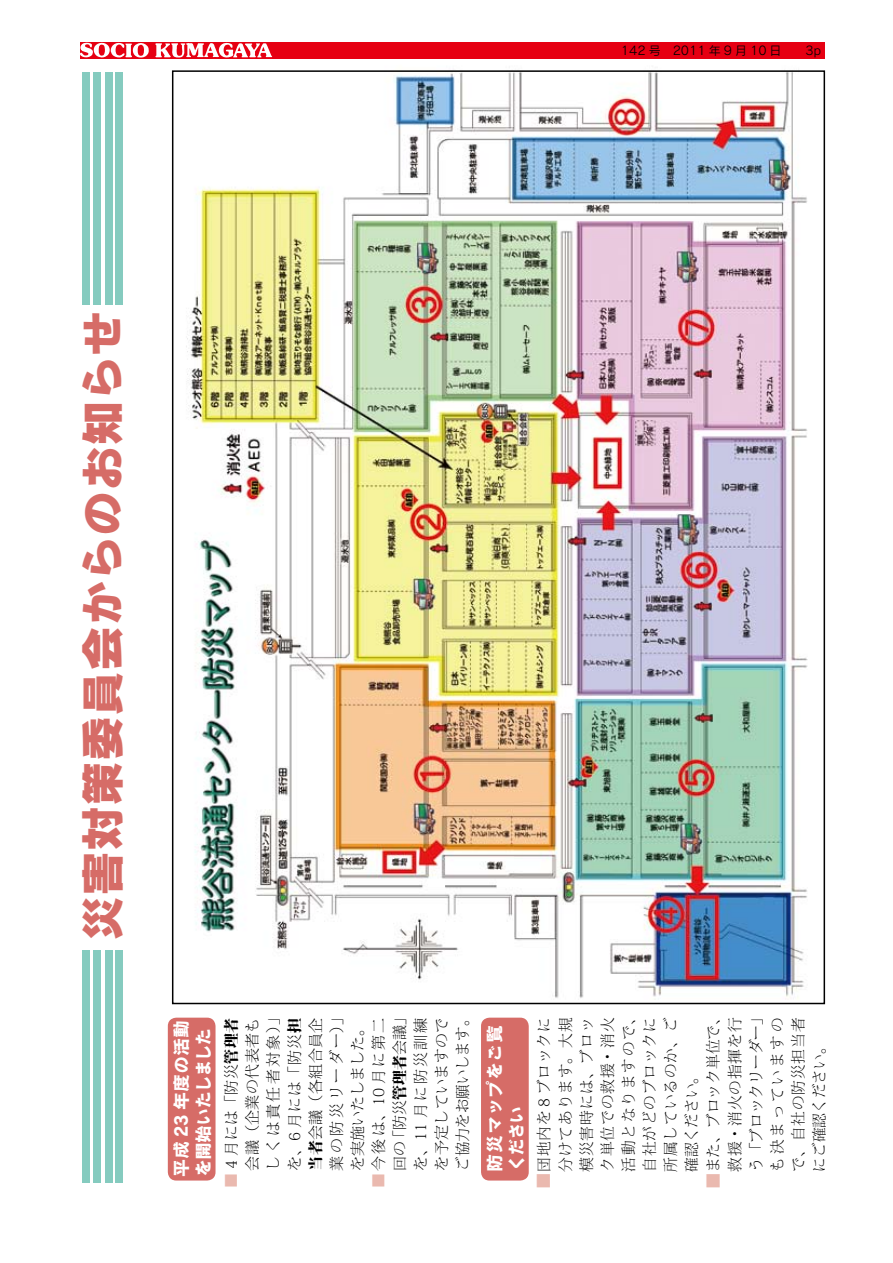
<style>
.page{position:relative;width:893px;height:1263px;background:#fff}
.page>*{position:absolute;margin:0;border:0;box-sizing:border-box;transform-origin:0 0}
.t1{font:45px "Rodin Pro EB";color:#d66c67}
.t2{font:18px/21.9px "Cezanne Pro B";letter-spacing:-.02em;color:#fff}
.t3{font:18px/21.9px "Cezanne Pro B";letter-spacing:.01em;color:#fff}
.t4{font:200 15px/21.1px "Koz Min Pro";letter-spacing:.055em;color:#000}
.t5{font:200 15px/21px "Koz Min Pro";letter-spacing:.03em;color:#000}
.t6{font:200 15px/21px "Koz Min Pro";letter-spacing:.025em;color:#000}
.t7{font:200 15px "Koz Min Pro";color:#000}
.t8{font:12px "Rodin Pro M";color:#000}
.s1{color:#eab9af}
.s2{font-weight:800}
.s3{font-size:16.5px;color:#eab9af}
</style>
<div class="page">
<div style="left:80px;top:43px;width:744px;height:16px;background:#e60012"></div>
<svg style="left:80px;top:42px;width:69px;height:16px"></svg>
<svg style="left:155px;top:42px;width:117px;height:16px"></svg>
<div style="left:82px;top:73px;width:8px;height:232px;background:#85cbbf"></div>
<div style="left:105px;top:73px;width:7px;height:232px;background:#85cbbf"></div>
<div style="left:93px;top:73px;width:8px;height:232px;background:#85cbbf"></div>
<div style="left:116px;top:73px;width:7px;height:232px;background:#85cbbf"></div>
<div style="left:82px;top:950px;width:8px;height:233px;background:#85cbbf"></div>
<div style="left:105px;top:950px;width:7px;height:233px;background:#85cbbf"></div>
<div style="left:93px;top:950px;width:8px;height:233px;background:#85cbbf"></div>
<div style="left:116px;top:950px;width:7px;height:233px;background:#85cbbf"></div>
<img style="left:171px;top:70px;width:655px;height:935px">
<div style="left:168px;top:1018px;width:48px;height:162px;background:#d66c67;border-radius:9px"></div>
<div style="left:481px;top:1018px;width:48px;height:162px;background:#d66c67;border-radius:9px"></div>
<p class="t8" style="left:621px;top:43px;width:202px">142 号　2011 年 9 月 10 日　　3p</p>
<h1 class="t1" style="left:71px;top:941px;width:631px;rotate:-90deg">災害対策委員会からのお知らせ</h1>
<p class="t5" style="left:221px;top:1171px;width:162px;text-indent:-17px;rotate:-90deg"><span class="s1">■</span> 4 月には「防災<span class="s2">管理者</span>会議（企業の代表者もしくは責任者対象）」を、6 月には「防災<span class="s2">担当者</span>会議（各組合員企業の防災リーダー）」を実施いたしました。</p>
<p class="t6" style="left:368px;top:1171px;width:162px;text-indent:-17px;rotate:-90deg"><span class="s1">■</span>今後は、10 月に第二回の「防災<span class="s2">管理者</span>会議」を、11 月に防災訓練を予定していますのでご協力をお願いします。</p>
<p class="t3" style="left:483px;top:1172px;width:148px;rotate:-90deg">防災マップをご覧ください</p>
<p class="t4" style="left:724px;top:1172px;width:163px;rotate:-90deg">救援・消火の指揮を行う「ブロックリーダー」も決まっていますので、自社の防災担当者にご確認ください。</p>
<p class="t2" style="left:170px;top:1177px;width:159px;rotate:-90deg">平成 23 年度の活動を開始いたしました</p>
<p class="t4" style="left:533px;top:1172px;width:163px;text-indent:-17px;rotate:-90deg"><span class="s3">■</span>団地内を 8 ブロックに分けてあります。大規模災害時には、ブロック単位での救援・消火活動となりますので、自社がどのブロックに所属しているのか、ご確認ください。</p>
<p class="t7" style="left:703px;top:1189px;width:180px;rotate:-90deg"><span class="s3">■</span>また、ブロック単位で、</p>
</div>
